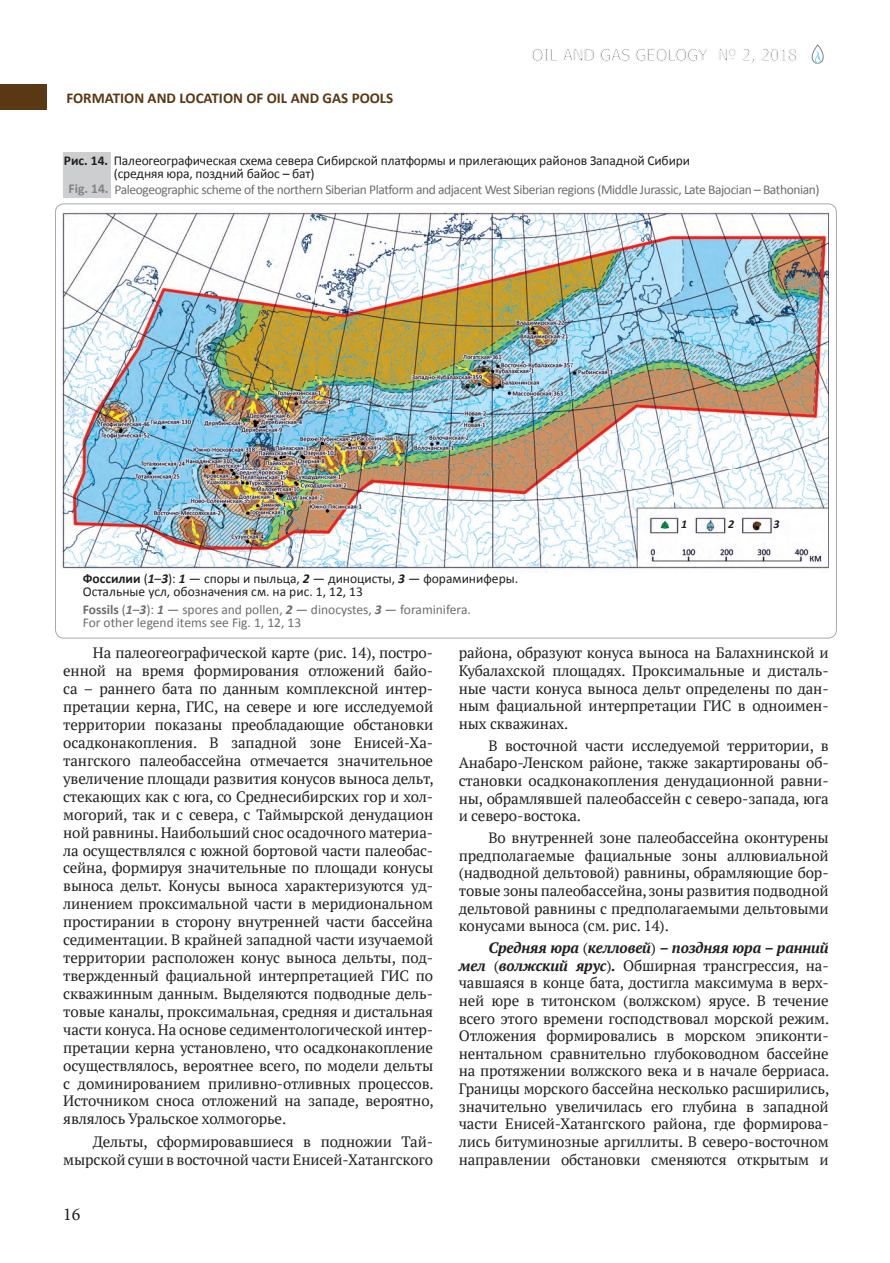
<style>
.page{position:relative;width:890px;height:1263px;background:#fff}
.page>*{position:absolute;margin:0;border:0;box-sizing:border-box;transform-origin:0 0}
.t1{font:18px "Minion Pro";color:#231f20}
.t2{font:16.5px "Tahoma";color:#808285}
.t3{font:15px/17.9px "PT Serif";letter-spacing:-.01em;color:#231f20;text-align:justify}
.t4{font:700 15px "Calibri";color:#5b3814}
.t5{font:13.5px/29.2px "Calibri";letter-spacing:-.015em;color:#6c6d70}
.t6{font:13.5px/13.5px "Calibri";color:#231f20}
.t7{font:italic 700 12px "Calibri";color:#231f20}
.s1{font-weight:700;color:#231f20}
.s2{color:#231f20}
.s3{font-weight:700;color:#808285}
.s4{font-weight:700}
.s5{font-weight:700;font-style:italic}
</style>
<div class="page">
<svg style="left:811px;top:44px;width:13px;height:20px"></svg>
<div style="left:0;top:84px;width:46px;height:26px;background:#5b3814"></div>
<div style="left:63px;top:152px;width:48px;height:46px;background:#cdced0"></div>
<img style="left:60px;top:211px;width:769px;height:362px">
<p class="t4" style="left:66px;top:88px;width:328px">FORMATION AND LOCATION OF OIL AND GAS POOLS</p>
<p class="t2" style="left:532px;top:44px;width:267px">OIL AND GAS GEOLOGY № 2, 2018</p>
<p class="t5" style="left:69px;top:146px;width:752px;text-indent:-5px"><span class="s1">Рис. 14.</span> <span class="s2">Палеогеографическая схема севера Сибирской платформы и прилегающих районов Западной Сибири<br></span><span class="s3">Fig. 14.</span> Paleogeographic scheme of the northern Siberian Platform and adjacent West Siberian regions (Middle Jurassic, Late Bajocian – Bathonian)</p>
<p class="t6" style="left:114px;top:167px;width:202px">(средняя юра, поздний байос – бат)</p>
<p class="t6" style="left:83px;top:571px;width:437px"><span class="s4">Фоссилии</span> (<span class="s5">1</span>–<span class="s5">3</span>): <span class="s5">1</span> — споры и пыльца, <span class="s5">2</span> — диноцисты, <span class="s5">3</span> — фораминиферы.<br>Остальные усл, обозначения см. на рис. 1, 12, 13</p>
<p class="t5" style="left:83px;top:603px;width:390px;line-height:13.5px"><span class="s4">Fossils</span> (<span class="s5">1</span>–<span class="s5">3</span>): <span class="s5">1</span> — spores and pollen, <span class="s5">2</span> — dinocystes, <span class="s5">3</span> — foraminifera.<br>For other legend items see Fig. 1, 12, 13</p>
<p class="t7" style="left:681px;top:517px;width:8px">1</p>
<p class="t7" style="left:728px;top:517px;width:8px">2</p>
<p class="t7" style="left:773px;top:517px;width:8px">3</p>
<p class="t3" style="left:63px;top:644px;width:372px;text-indent:30px">На палеогеографической карте (рис. 14), постро&shy;енной на время формирования отложений байо&shy;са – раннего бата по данным комплексной интер&shy;претации керна, ГИС, на севере и юге исследуемой территории показаны преобладающие обстановки осадконакопления. В западной зоне Енисей-Ха&shy;тангского палеобассейна отмечается значительное увеличение площади развития конусов выноса дельт, стекающих как с юга, со Среднесибирских гор и хол&shy;могорий, так и с севера, с Таймырской денудацион ной равнины. Наибольший снос осадочного материа&shy;ла осуществлялся с южной бортовой части палеобас&shy;сейна, формируя значительные по площади конусы выноса дельт. Конусы выноса характеризуются уд&shy;линением проксимальной части в меридиональном простирании в сторону внутренней части бассейна седиментации. В крайней западной части изучаемой территории расположен конус выноса дельты, под&shy;твержденный фациальной интерпретацией ГИС по скважинным данным. Выделяются подводные дель&shy;товые каналы, проксимальная, средняя и дистальная части конуса. На основе седиментологической интер&shy;претации керна установлено, что осадконакопление осуществлялось, вероятнее всего, по модели дельты с доминированием приливно- отливных процессов.<br>Источником сноса отложений на западе, вероятно, являлось Уральское холмогорье.</p>
<p class="t3" style="left:63px;top:1132px;width:371px;text-align:right">Дельты, сформировавшиеся в подножии Тай&shy;мырской суши в восточной части Енисей-Хатангского</p>
<p class="t1" style="left:63px;top:1202px;width:19px">16</p>
<p class="t3" style="left:459px;top:644px;width:371px">района, образуют конуса выноса на Балахнинской и Кубалахской площадях. Проксимальные и дисталь&shy;ные части конуса выноса дельт определены по дан&shy;ным фациальной интерпретации ГИС в одноимен&shy;ных скважинах.</p>
<p class="t3" style="left:459px;top:736px;width:371px;text-indent:30px">В восточной части исследуемой территории, в Анабаро-Ленском районе, также закартированы об&shy;становки осадконакопления денудационной равни&shy;ны, обрамлявшей палеобассейн с северо-запада, юга и северо-востока.</p>
<p class="t3" style="left:459px;top:829px;width:371px;text-indent:30px">Во внутренней зоне палеобассейна оконтурены предполагаемые фациальные зоны аллювиальной (надводной дельтовой) равнины, обрамляющие бор&shy;товые зоны палеобассейна, зоны развития подводной дельтовой равнины с предполагаемыми дельтовыми конусами выноса (см. рис. 14).</p>
<p class="t3" style="left:459px;top:939px;width:372px;text-indent:30px"><span class="s5">Средняя юра</span> (<span class="s5">келловей</span>) <span class="s5">– поздняя юра – ранний мел</span> (<span class="s5">волжский ярус</span>)<span class="s5">.</span> Обширная трансгрессия, на&shy;чавшаяся в конце бата, достигла максимума в верх&shy;ней юре в титонском (волжском) ярусе. В течение всего этого времени господствовал морской режим.<br>Отложения формировались в морском эпиконти&shy;нентальном сравнительно глубоководном бассейне на протяжении волжского века и в начале берриаса.<br>Границы морского бассейна несколько расширились, значительно увеличилась его глубина в западной части Енисей-Хатангского района, где формирова&shy;лись битуминозные аргиллиты. В северо-восточном направлении обстановки сменяются открытым и</p>
</div>
